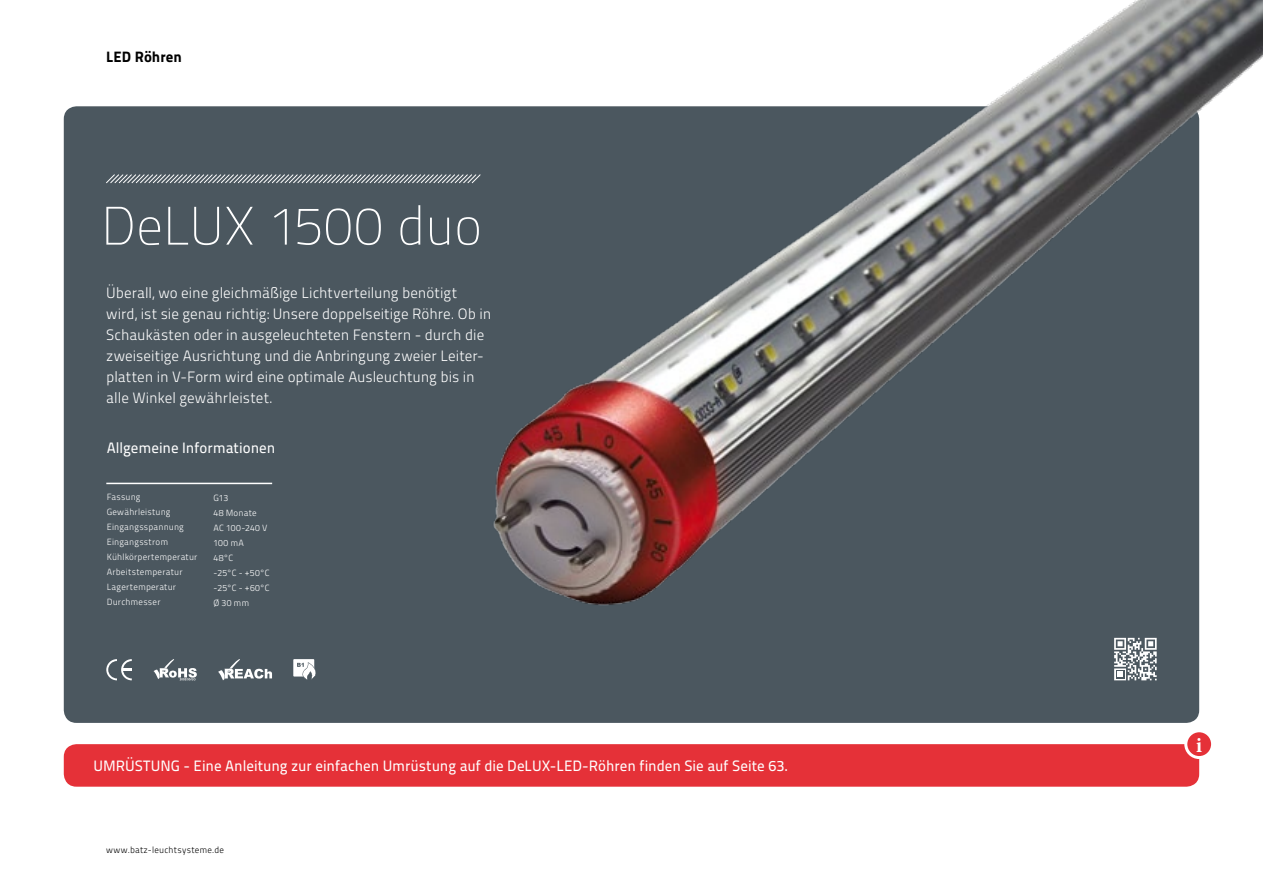
<style>
.page{position:relative;width:1263px;height:893px;background:#fff}
.page>*{position:absolute;margin:0;border:0;box-sizing:border-box;transform-origin:0 0}
.t1{font:54px "Titillium Maps 26 L 1 wt";letter-spacing:-.01em;color:#fff}
.t2{font:700 condensed 21.6px "Minion Pro";color:#fff}
.t3{font:15px/21px "Titillium Maps 26 L 250 wt";color:#fff}
.t4{font:15px "Titillium Maps 26 L 500 wt";color:#fff}
.t5{font:15px "Titillium Maps 26 L 999 wt";color:#000}
.t6{font:9px/15px "Titillium Maps 26 L 250 wt";letter-spacing:.02em;color:#fff}
.t7{font:9px "Titillium Maps 26 L 250 wt";letter-spacing:.025em;color:#000}
</style>
<div class="page">
<div style="left:64px;top:106px;width:1135px;height:617px;background:#4b575f;border-radius:13px"></div>
<svg style="left:106px;top:174px;width:310px;height:9px"></svg>
<div style="left:64px;top:744px;width:1135px;height:43px;background:#e53138;border-radius:13px"></div>
<div style="left:1186px;top:731px;width:26px;height:26px;background:#e53138;border-radius:50%"></div>
<div style="left:1184px;top:729px;width:30px;height:30px;border:3px solid #fff;border-radius:50%"></div>
<hr style="left:106px;top:483px;width:166px;height:1px;background:#fff">
<svg style="left:154px;top:659px;width:43px;height:21px"></svg>
<svg style="left:106px;top:659px;width:26px;height:21px"></svg>
<svg style="left:218px;top:659px;width:54px;height:21px"></svg>
<svg style="left:293px;top:659px;width:23px;height:21px"></svg>
<img style="left:416px;top:0;width:847px;height:739px">
<p class="t5" style="left:106px;top:45px;width:77px">LED Röhren</p>
<h1 class="t1" style="left:101px;top:187px;width:383px">DeLUX 1500 duo</h1>
<p class="t3" style="left:106px;top:282px;width:386px">Überall, wo eine gleichmäßige Lichtverteilung benötigt wird, ist sie genau richtig: Unsere doppelseitige Röhre. Ob in Schaukästen oder in ausgeleuchteten Fenstern - durch die zweiseitige Ausrichtung und die Anbringung zweier Leiter&shy;platten in V-Form wird eine optimale Ausleuchtung bis in alle Winkel gewährleistet.</p>
<p class="t4" style="left:107px;top:437px;width:170px">Allgemeine Informationen</p>
<p class="t6" style="left:107px;top:489px;width:92px">Fassung<br>Gewährleistung<br>Eingangsspannung<br>Eingangsstrom<br>Kühlkörpertemperatur<br>Arbeitstemperatur<br>Lagertemperatur<br>Durchmesser</p>
<p class="t6" style="left:214px;top:489px;width:58px">G13<br>48 Monate<br>AC 100-240 V<br>100 mA<br>48°C<br>-25°C - +50°C -25°C - +60°C<br>Ø 30 mm</p>
<p class="t4" style="left:94px;top:755px;width:696px">UMRÜSTUNG - Eine Anleitung zur einfachen Umrüstung auf die DeLUX-LED-Röhren finden Sie auf Seite 63.</p>
<p class="t7" style="left:106px;top:843px;width:119px">www.batz-leuchtsysteme.de</p>
<h2 class="t2" style="left:1196px;top:730px;width:7px">i</h2>
</div>
